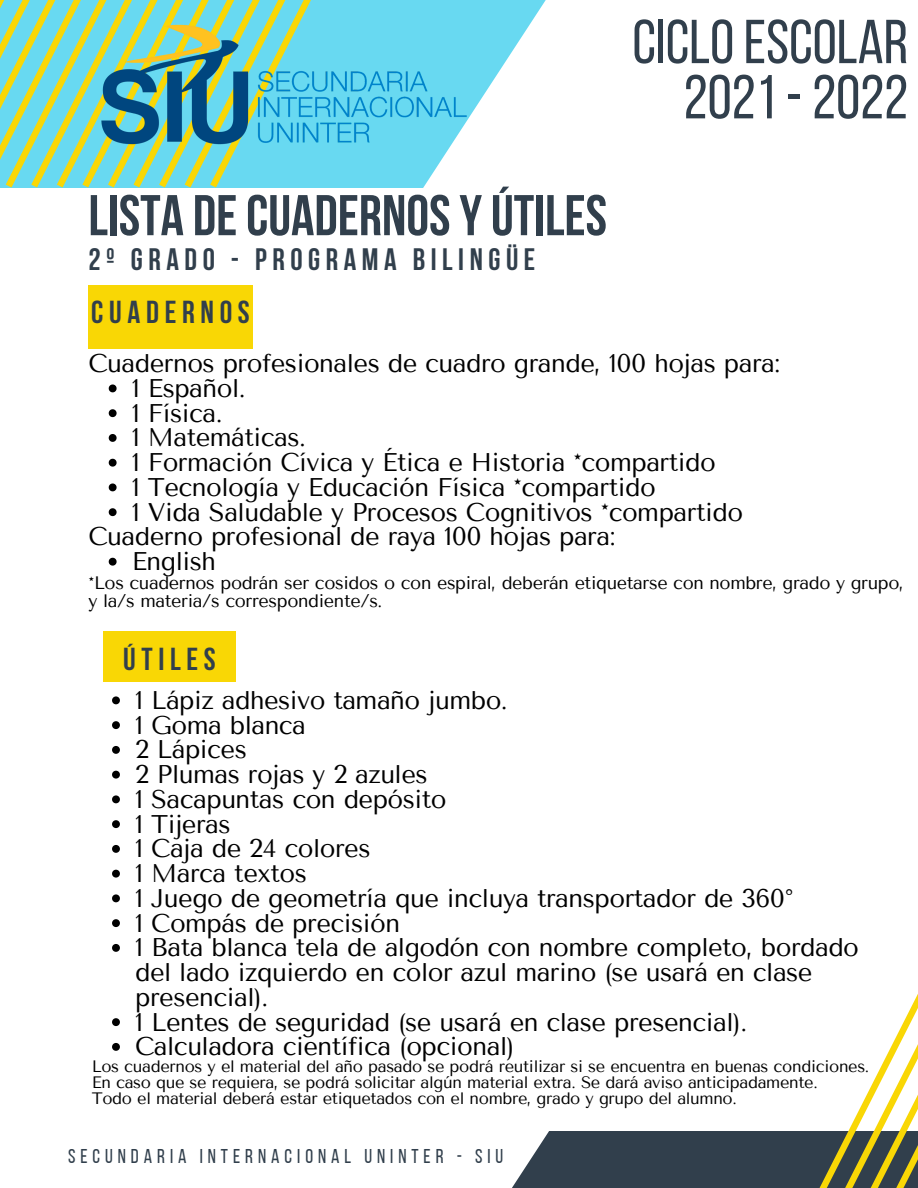
<style>
.page{position:relative;width:918px;height:1188px;background:#fff}
.page>*{position:absolute;margin:0;border:0;box-sizing:border-box;transform-origin:0 0}
.t1{font:61.95px "Bebas Neue";color:#313f4c}
.t2{font:700 57.3px "Bebas Neue";color:#313f4c}
.t3{font:700 31.65px "Bebas Neue";letter-spacing:.18em;color:#313f4c}
.t4{font:700 30.9px "Bebas Neue";letter-spacing:.18em;color:#313f4c}
.t5{font:25.5px/24.8px "Tenor Sans";letter-spacing:-.02em;color:#000}
.t6{font:19.95px "Bebas Neue";letter-spacing:.25em;color:#313f4c}
.t7{font:18px/18px "Tenor Sans";letter-spacing:-.02em;color:#000}
.t8{font:16.5px "Tenor Sans";letter-spacing:-.02em;color:#000}
</style>
<div class="page">
<svg style="left:512px;top:1131px;width:144px;height:57px;background:#4c5863"></svg>
<svg style="left:481px;top:0;width:65px;height:99px"></svg>
<svg style="left:0;top:0;width:80px;height:188px;background:#90d8af"></svg>
<svg style="left:656px;top:994px;width:262px;height:194px"></svg>
<div style="left:88px;top:285px;width:165px;height:63px;background:#f9d705"></div>
<img style="left:80px;top:0;width:400px;height:188px">
<svg style="left:109px;top:384px;width:8px;height:8px"></svg>
<svg style="left:109px;top:409px;width:8px;height:8px"></svg>
<svg style="left:109px;top:434px;width:8px;height:8px"></svg>
<svg style="left:109px;top:459px;width:8px;height:8px"></svg>
<svg style="left:109px;top:483px;width:8px;height:8px"></svg>
<svg style="left:109px;top:508px;width:8px;height:8px"></svg>
<svg style="left:109px;top:558px;width:8px;height:8px"></svg>
<div style="left:103px;top:631px;width:133px;height:51px;background:#f9d705"></div>
<svg style="left:112px;top:696px;width:8px;height:8px"></svg>
<svg style="left:112px;top:721px;width:8px;height:8px"></svg>
<svg style="left:112px;top:746px;width:8px;height:8px"></svg>
<svg style="left:112px;top:771px;width:8px;height:8px"></svg>
<svg style="left:112px;top:795px;width:8px;height:8px"></svg>
<svg style="left:112px;top:820px;width:8px;height:8px"></svg>
<svg style="left:112px;top:845px;width:8px;height:8px"></svg>
<svg style="left:112px;top:870px;width:8px;height:8px"></svg>
<svg style="left:112px;top:894px;width:8px;height:8px"></svg>
<svg style="left:112px;top:919px;width:8px;height:8px"></svg>
<svg style="left:112px;top:944px;width:8px;height:8px"></svg>
<svg style="left:112px;top:1018px;width:8px;height:8px"></svg>
<svg style="left:112px;top:1043px;width:8px;height:8px"></svg>
<p class="t2" style="left:88px;top:192px;width:520px">LISTA DECUADERNOSYÚTILES</p>
<p class="t4" style="left:88px;top:247px;width:448px">2º GRADO - PROGRAMA BILINGÜE</p>
<p class="t3" style="left:91px;top:299px;width:160px">CUADERNOS</p>
<p class="t1" style="left:632px;top:17px;width:277px">CICLOESCOLAR</p>
<p class="t1" style="left:684px;top:72px;width:226px">2021-2022</p>
<p class="t5" style="left:88px;top:351px;width:693px">Cuadernos profesionales de cuadro grande, 100 hojas para:</p>
<p class="t5" style="left:132px;top:376px;width:115px">1 Español.</p>
<p class="t5" style="left:132px;top:401px;width:92px">1 Física.</p>
<p class="t5" style="left:132px;top:425px;width:176px">1 Matemáticas.</p>
<p class="t5" style="left:132px;top:450px;width:586px">1 Formación Cívica y Ética e Historia *compartido</p>
<p class="t5" style="left:132px;top:475px;width:526px">1 Tecnología y Educación Física *compartido</p>
<p class="t5" style="left:132px;top:500px;width:613px">1 Vida Saludable y Procesos Cognitivos *compartido</p>
<p class="t5" style="left:132px;top:549px;width:86px">English</p>
<p class="t5" style="left:88px;top:524px;width:529px">Cuaderno profesional de raya 100 hojas para:</p>
<p class="t7" style="left:88px;top:574px;width:817px">*Los cuadernos podrán ser cosidos o con espiral, deberán etiquetarse con nombre, grado y grupo, y la/s materia/s correspondiente/s.</p>
<p class="t3" style="left:123px;top:646px;width:94px">ÚTILES</p>
<p class="t5" style="left:135px;top:688px;width:374px">1 Lápiz adhesivo tamaño jumbo.</p>
<p class="t5" style="left:135px;top:713px;width:172px">1 Goma blanca</p>
<p class="t5" style="left:135px;top:737px;width:113px">2 Lápices</p>
<p class="t5" style="left:135px;top:762px;width:294px">2 Plumas rojas y 2 azules</p>
<p class="t5" style="left:135px;top:787px;width:313px">1 Sacapuntas con depósito</p>
<p class="t5" style="left:135px;top:812px;width:97px">1 Tijeras</p>
<p class="t5" style="left:135px;top:836px;width:237px">1 Caja de 24 colores</p>
<p class="t5" style="left:135px;top:861px;width:173px">1 Marca textos</p>
<p class="t5" style="left:135px;top:886px;width:661px">1 Juego de geometría que incluya transportador de 360°</p>
<p class="t5" style="left:135px;top:911px;width:267px">1 Compás de precisión</p>
<p class="t5" style="left:135px;top:935px;width:725px">1 Bata blanca tela de algodón con nombre completo, bordado del lado izquierdo en color azul marino (se usará en clase presencial).</p>
<p class="t5" style="left:135px;top:1010px;width:614px">1 Lentes de seguridad (se usará en clase presencial).</p>
<p class="t5" style="left:135px;top:1034px;width:381px">Calculadora científica (opcional)</p>
<p class="t8" style="left:92px;top:1057px;width:779px">Los cuadernos y el material del año pasado se podrá reutilizar si se encuentra en buenas condiciones.</p>
<p class="t8" style="left:92px;top:1073px;width:728px">En caso que se requiera, se podrá solicitar algún material extra. Se dará aviso anticipadamente.</p>
<p class="t8" style="left:92px;top:1089px;width:647px">Todo el material deberá estar etiquetados con el nombre, grado y grupo del alumno.</p>
<p class="t6" style="left:68px;top:1148px;width:437px">SECUNDARIA INTERNACIONAL UNINTER - SIU</p>
</div>
